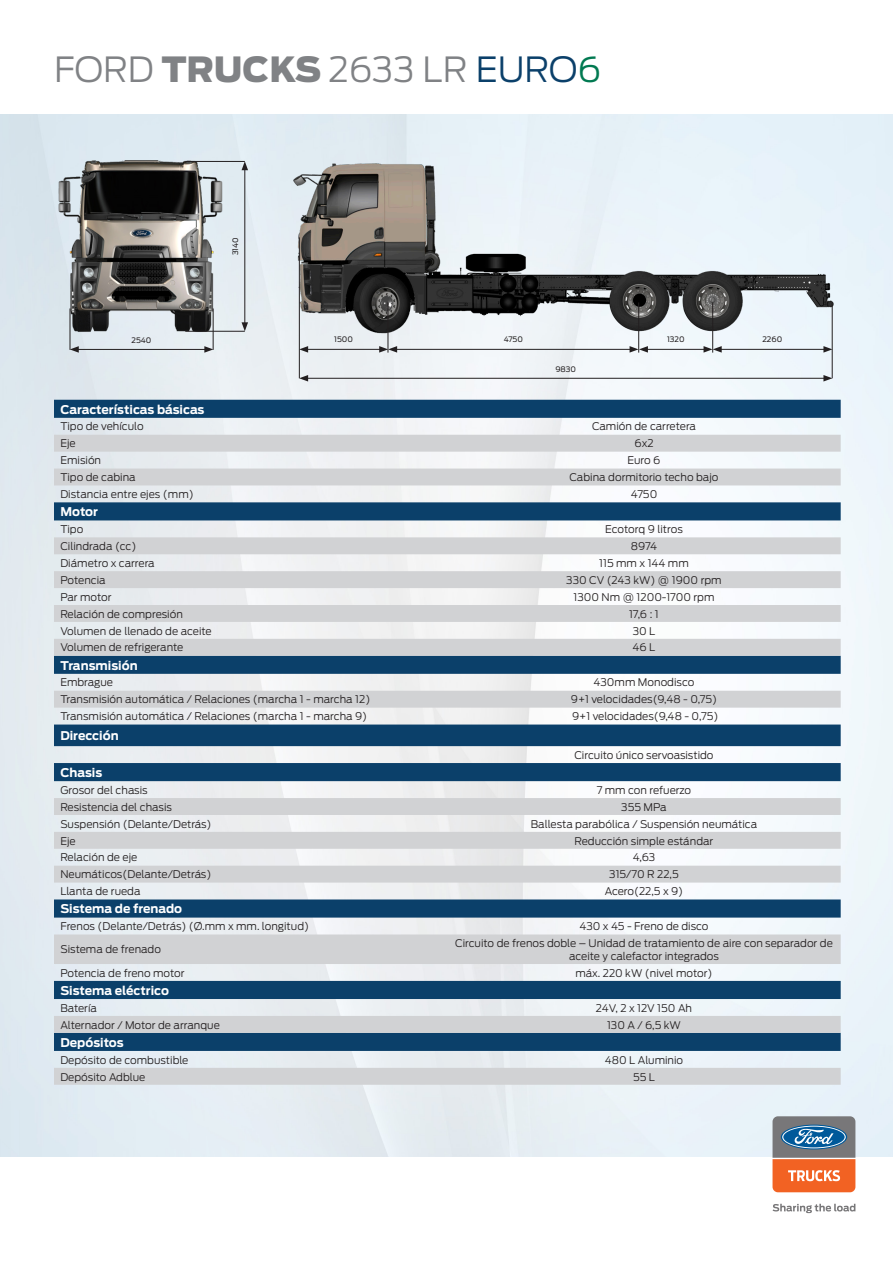
<style>
.page{position:relative;width:893px;height:1263px;background:#fff}
.page>*{position:absolute;margin:0;border:0;box-sizing:border-box;transform-origin:0 0}
.t1{font:300 34.5px "Ford Antenna";color:#808285}
.t2{font:700 12px "Ford Antenna";color:#fff}
.t3{font:300 10.5px/12.6px "Ford Antenna";color:#231f20;text-align:center}
.t4{font:7.5px "Ford Antenna";color:#231f20}
.s1{font-weight:900}
.s2{color:#0b406a}
.s3{color:#017951}
</style>
<div class="page">
<img style="left:0;top:114px;width:893px;height:1044px">
<svg style="left:54px;top:400px;width:787px;height:35px"></svg>
<svg style="left:54px;top:435px;width:787px;height:650px"></svg>
<img style="left:54px;top:155px;width:171px;height:181px">
<hr style="left:70px;top:308px;width:1px;height:42px;background:#231f20">
<hr style="left:213px;top:308px;width:1px;height:42px;background:#231f20">
<hr style="left:76px;top:349px;width:131px;height:1px;background:#231f20">
<svg style="left:70px;top:346px;width:9px;height:7px"></svg>
<svg style="left:204px;top:346px;width:9px;height:7px"></svg>
<hr style="left:185px;top:161px;width:60px;height:1px;background:#231f20">
<hr style="left:185px;top:331px;width:60px;height:1px;background:#231f20">
<hr style="left:245px;top:168px;width:1px;height:157px;background:#231f20">
<svg style="left:242px;top:161px;width:6px;height:9px"></svg>
<svg style="left:242px;top:322px;width:6px;height:9px"></svg>
<img style="left:292px;top:162px;width:543px;height:172px">
<hr style="left:299px;top:237px;width:1px;height:141px;background:#231f20">
<hr style="left:388px;top:302px;width:1px;height:51px;background:#231f20">
<hr style="left:638px;top:302px;width:1px;height:51px;background:#231f20">
<hr style="left:712px;top:302px;width:1px;height:51px;background:#231f20">
<hr style="left:832px;top:303px;width:1px;height:75px;background:#231f20">
<hr style="left:395px;top:349px;width:237px;height:1px;background:#231f20">
<hr style="left:645px;top:349px;width:61px;height:1px;background:#231f20">
<svg style="left:630px;top:346px;width:18px;height:7px"></svg>
<hr style="left:719px;top:349px;width:107px;height:1px;background:#231f20">
<svg style="left:703px;top:346px;width:19px;height:7px"></svg>
<svg style="left:823px;top:346px;width:9px;height:7px"></svg>
<hr style="left:306px;top:349px;width:76px;height:1px;background:#231f20">
<svg style="left:299px;top:346px;width:9px;height:7px"></svg>
<svg style="left:379px;top:346px;width:18px;height:7px"></svg>
<hr style="left:306px;top:378px;width:520px;height:1px;background:#231f20">
<svg style="left:299px;top:375px;width:9px;height:6px"></svg>
<svg style="left:823px;top:375px;width:9px;height:6px"></svg>
<svg style="left:772px;top:1116px;width:83px;height:76px"></svg>
<svg style="left:772px;top:1204px;width:83px;height:9px"></svg>
<p class="t1" style="left:54px;top:40px;width:549px">FORD <span class="s1">TRUCKS</span> 2633 LR <span class="s2">EURO</span><span class="s3">6</span></p>
<p class="t4" style="left:131px;top:334px;width:22px">2540</p>
<p class="t4" style="left:229px;top:255px;width:20px;rotate:-90deg">3140</p>
<p class="t4" style="left:334px;top:333px;width:20px">1500</p>
<p class="t4" style="left:504px;top:333px;width:21px">4750</p>
<p class="t4" style="left:667px;top:333px;width:19px">1320</p>
<p class="t4" style="left:762px;top:333px;width:21px">2260</p>
<p class="t4" style="left:555px;top:362px;width:22px">9830</p>
<p class="t2" style="left:60px;top:398px;width:146px">Características básicas</p>
<p class="t3" style="left:60px;top:419px;width:85px">Tipo de vehículo</p>
<p class="t3" style="left:592px;top:419px;width:106px">Camión de carretera</p>
<p class="t3" style="left:60px;top:436px;width:17px">Eje</p>
<p class="t3" style="left:634px;top:436px;width:21px">6x2</p>
<p class="t3" style="left:60px;top:453px;width:42px">Emisión</p>
<p class="t3" style="left:627px;top:453px;width:35px">Euro 6</p>
<p class="t3" style="left:60px;top:470px;width:77px">Tipo de cabina</p>
<p class="t3" style="left:569px;top:470px;width:150px">Cabina dormitorio techo bajo</p>
<p class="t3" style="left:60px;top:487px;width:135px">Distancia entre ejes (mm)</p>
<p class="t3" style="left:631px;top:487px;width:28px">4750</p>
<p class="t2" style="left:60px;top:501px;width:39px">Motor</p>
<p class="t3" style="left:60px;top:522px;width:24px">Tipo</p>
<p class="t3" style="left:605px;top:522px;width:79px">Ecotorq 9 litros</p>
<p class="t3" style="left:60px;top:539px;width:78px">Cilindrada (cc)</p>
<p class="t3" style="left:631px;top:539px;width:28px">8974</p>
<p class="t3" style="left:60px;top:556px;width:96px">Diámetro x carrera</p>
<p class="t3" style="left:599px;top:556px;width:91px">115 mm x 144 mm</p>
<p class="t3" style="left:60px;top:572px;width:47px">Potencia</p>
<p class="t3" style="left:566px;top:572px;width:157px">330 CV (243 kW) @ 1900 rpm</p>
<p class="t3" style="left:60px;top:589px;width:53px">Par motor</p>
<p class="t3" style="left:573px;top:589px;width:142px">1300 Nm @ 1200-1700 rpm</p>
<p class="t3" style="left:60px;top:606px;width:124px">Relación de compresión</p>
<p class="t3" style="left:629px;top:606px;width:31px">17,6 : 1</p>
<p class="t3" style="left:60px;top:623px;width:153px">Volumen de llenado de aceite</p>
<p class="t3" style="left:633px;top:623px;width:24px">30 L</p>
<p class="t3" style="left:60px;top:640px;width:125px">Volumen de refrigerante</p>
<p class="t3" style="left:633px;top:640px;width:24px">46 L</p>
<p class="t2" style="left:60px;top:654px;width:79px">Transmisión</p>
<p class="t3" style="left:60px;top:675px;width:54px">Embrague</p>
<p class="t3" style="left:594px;top:675px;width:102px">430mm Monodisco</p>
<p class="t3" style="left:60px;top:692px;width:311px">Transmisión automática / Relaciones (marcha 1 - marcha 12)</p>
<p class="t3" style="left:571px;top:692px;width:148px">9+1 velocidades(9,48 - 0,75)</p>
<p class="t3" style="left:60px;top:709px;width:308px">Transmisión automática / Relaciones (marcha 1 - marcha 9)</p>
<p class="t3" style="left:572px;top:709px;width:148px">9+1 velocidades(9,48 - 0,75)</p>
<p class="t2" style="left:60px;top:725px;width:60px">Dirección</p>
<p class="t3" style="left:574px;top:747px;width:141px">Circuito único servoasistido</p>
<p class="t2" style="left:60px;top:762px;width:43px">Chasis</p>
<p class="t3" style="left:60px;top:782px;width:89px">Grosor del chasis</p>
<p class="t3" style="left:597px;top:782px;width:96px">7 mm con refuerzo</p>
<p class="t3" style="left:60px;top:799px;width:113px">Resistencia del chasis</p>
<p class="t3" style="left:621px;top:799px;width:47px">355 MPa</p>
<p class="t3" style="left:60px;top:816px;width:153px">Suspensión (Delante/Detrás)</p>
<p class="t3" style="left:531px;top:816px;width:228px">Ballesta parabólica / Suspensión neumática</p>
<p class="t3" style="left:60px;top:833px;width:17px">Eje</p>
<p class="t3" style="left:575px;top:833px;width:140px">Reducción simple estándar</p>
<p class="t3" style="left:60px;top:850px;width:79px">Relación de eje</p>
<p class="t3" style="left:633px;top:850px;width:24px">4,63</p>
<p class="t3" style="left:60px;top:867px;width:153px">Neumáticos(Delante/Detrás)</p>
<p class="t3" style="left:609px;top:867px;width:71px">315/70 R 22,5</p>
<p class="t3" style="left:60px;top:884px;width:82px">Llanta de rueda</p>
<p class="t3" style="left:605px;top:884px;width:80px">Acero(22,5 x 9)</p>
<p class="t2" style="left:60px;top:898px;width:123px">Sistema de frenado</p>
<p class="t3" style="left:60px;top:919px;width:250px">Frenos (Delante/Detrás) (Ø.mm x mm. longitud)</p>
<p class="t3" style="left:579px;top:919px;width:131px">430 x 45 - Freno de disco</p>
<p class="t3" style="left:60px;top:942px;width:102px">Sistema de frenado</p>
<p class="t3" style="left:455px;top:936px;width:379px">Circuito de frenos doble – Unidad de tratamiento de aire con separador de aceite y calefactor integrados</p>
<p class="t3" style="left:60px;top:965px;width:126px">Potencia de freno motor</p>
<p class="t3" style="left:575px;top:965px;width:139px">máx. 220 kW (nivel motor)</p>
<p class="t2" style="left:60px;top:979px;width:110px">Sistema eléctrico</p>
<p class="t3" style="left:60px;top:1000px;width:38px">Batería</p>
<p class="t3" style="left:596px;top:1000px;width:98px">24V, 2 x 12V 150 Ah</p>
<p class="t3" style="left:60px;top:1017px;width:161px">Alternador / Motor de arranque</p>
<p class="t3" style="left:607px;top:1017px;width:75px">130 A / 6,5 kW</p>
<p class="t2" style="left:60px;top:1031px;width:65px">Depósitos</p>
<p class="t3" style="left:60px;top:1052px;width:130px">Depósito de combustible</p>
<p class="t3" style="left:605px;top:1052px;width:80px">480 L Aluminio</p>
<p class="t3" style="left:60px;top:1069px;width:87px">Depósito Adblue</p>
<p class="t3" style="left:633px;top:1069px;width:23px">55 L</p>
</div>
